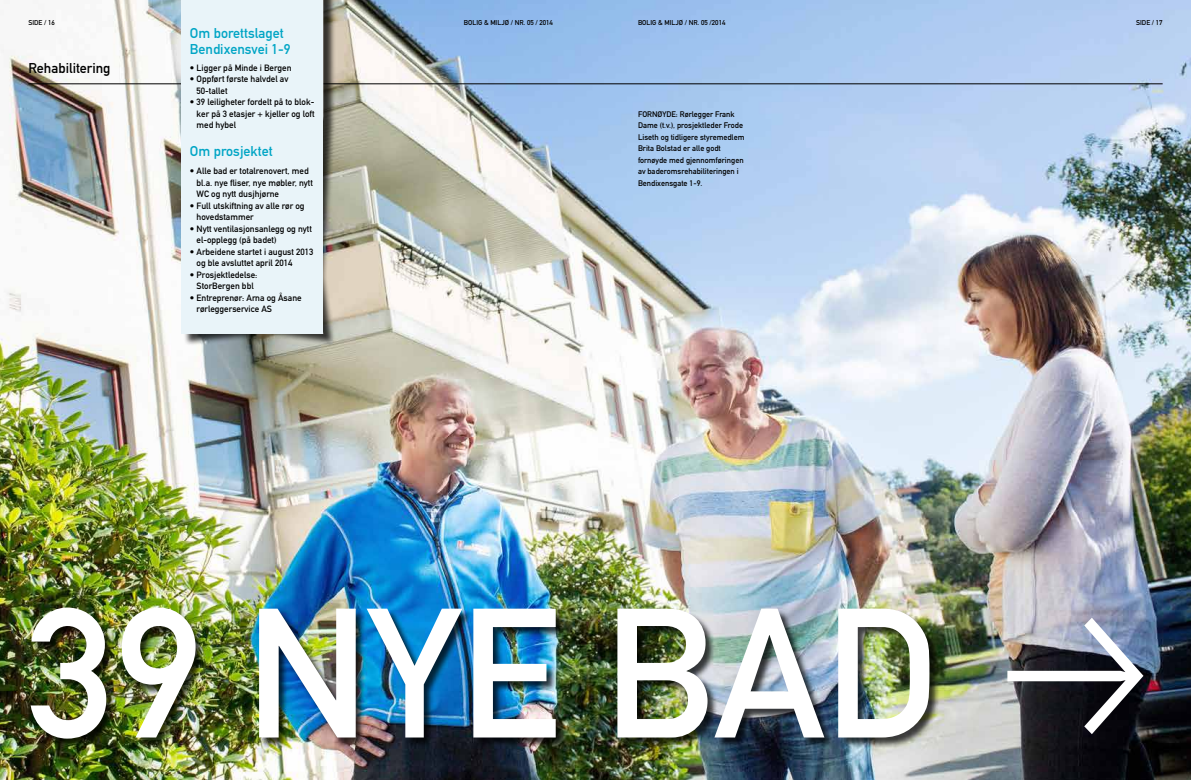
<style>
.page{position:relative;width:1191px;height:780px;background:#fff}
.page>*{position:absolute;margin:0;border:0;box-sizing:border-box;transform-origin:0 0}
.t1{font:180.9px "DIN Mittelschrift LT";color:#fff}
.t2{font:14px/16px "DIN Mittelschrift LT";color:#00a5c5}
.t3{font:14px "DIN Mittelschrift LT";color:#000}
.t4{font:9px/11.5px "DIN Mittelschrift LT";color:#000}
.t5{font:8px/11.5px "DIN Mittelschrift LT";color:#000}
.t6{font:7px "DIN Mittelschrift LT";color:#000}
</style>
<div class="page">
<img style="left:0;top:0;width:1191px;height:780px">
<hr style="left:28px;top:84px;width:1134px;height:1px;background:#000">
<div style="left:31px;top:608px;width:909px;height:141px;background:#000;opacity:.75"></div>
<div style="left:183px;top:0;width:153px;height:346px;background:#000;opacity:.75"></div>
<div style="left:181px;top:19px;width:142px;height:315px;background:#e9f4f9"></div>
<div style="left:181px;top:0;width:142px;height:24px;background:#e9f4f9"></div>
<svg style="left:1007px;top:617px;width:136px;height:117px;background:#464953"></svg>
<p class="t6" style="left:464px;top:19px;width:91px">BOLIG &amp; MILJØ / NR. 05 / 2012</p>
<p class="t6" style="left:712px;top:19px;width:15px">2014</p>
<p class="t6" style="left:638px;top:19px;width:91px">BOLIG &amp; MILJØ / NR. 05 / 2012</p>
<p class="t6" style="left:1136px;top:19px;width:28px">SIDE / 17</p>
<p class="t6" style="left:28px;top:19px;width:28px">SIDE / 16</p>
<p class="t6" style="left:549px;top:19px;width:5px">4</p>
<h2 class="t3" style="left:28px;top:60px;width:84px">Rehabilitering</h2>
<h2 class="t2" style="left:190px;top:25px;width:102px">Om borettslaget<br>Bendixensvei 1-9</h2>
<p class="t4" style="left:190px;top:62px;width:103px">• Ligger på Minde i Bergen</p>
<p class="t4" style="left:197px;top:73px;width:93px;text-indent:-7px">• Oppført første halvdel av<br>50-tallet</p>
<p class="t4" style="left:197px;top:96px;width:119px;text-align:justify;text-indent:-7px">• 39 leiligheter fordelt på to blok&shy;ker på 3 etasjer + kjeller og loft med hybel</p>
<h2 class="t2" style="left:190px;top:143px;width:84px">Om prosjektet</h2>
<p class="t4" style="left:197px;top:165px;width:118px;text-indent:-7px">• Alle bad er totalrenovert, med bl.a. nye fliser, nye møbler, nytt<br>WC og nytt dusjhjørne</p>
<p class="t4" style="left:197px;top:200px;width:109px;text-indent:-7px">• Full utskiftning av alle rør og hovedstammer</p>
<p class="t4" style="left:197px;top:223px;width:117px;text-indent:-7px">• Nytt ventilasjonsanlegg og nytt el-opplegg (på badet)</p>
<p class="t4" style="left:197px;top:246px;width:118px;text-indent:-7px">• Arbeidene startet i august 2013 og ble avsluttet april 2014</p>
<p class="t4" style="left:190px;top:269px;width:69px;text-align:center">• Prosjektledelse:<br>StorBergen bbl</p>
<p class="t4" style="left:197px;top:292px;width:107px;text-indent:-7px">• Entreprenør: Arna og Åsane rørleggerservice AS</p>
<p class="t5" style="left:638px;top:108px;width:108px">FORNØYDE: Rørlegger Frank<br>Dame (t.v.), prosjektleder Frode<br>Liseth og tidligere styremedlem<br>Brita Bolstad er alle godt fornøyde med gjennomføringen av baderomsrehabiliteringen i<br>Bendixensgate 1-9.</p>
<h1 class="t1" style="left:28px;top:567px;width:911px">39 NYE BAD</h1>
</div>
